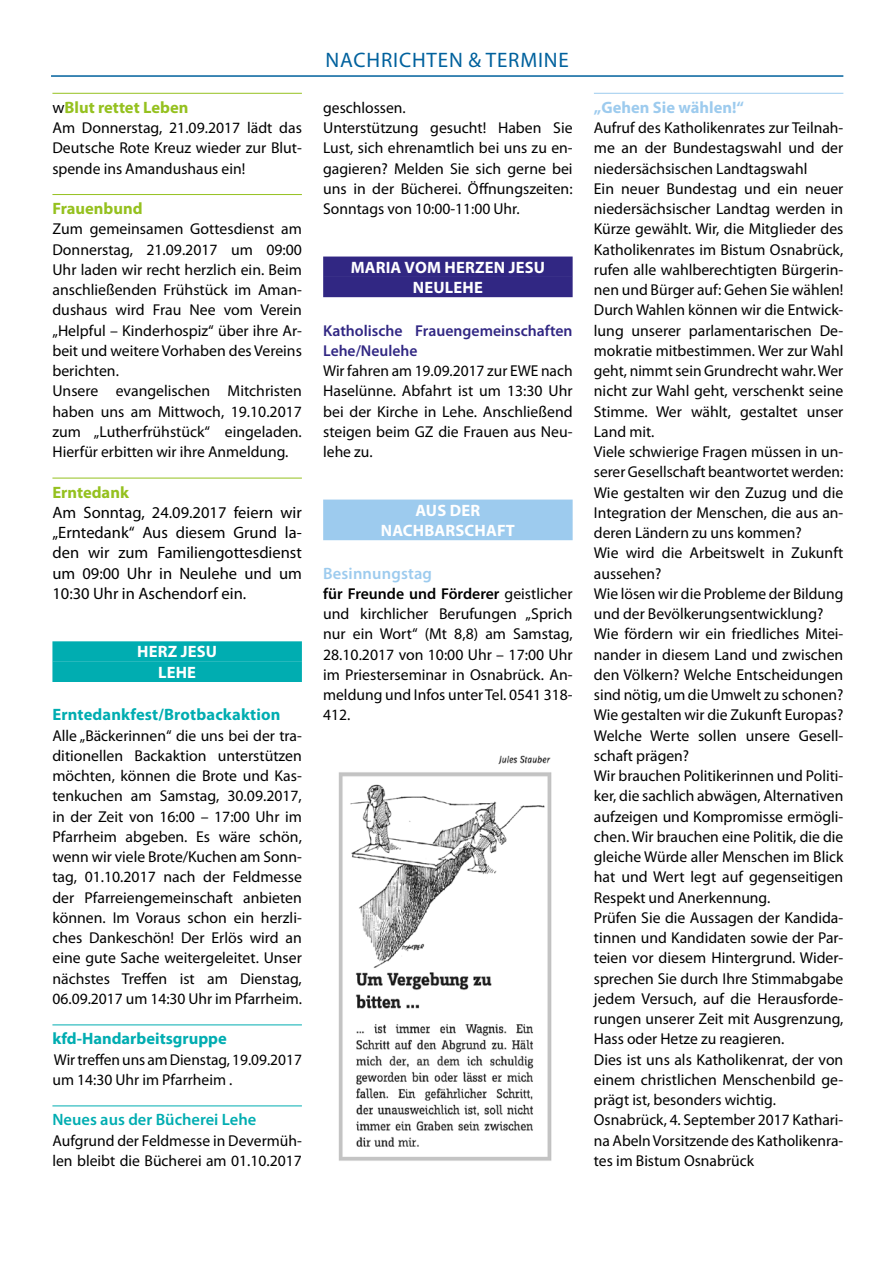
<style>
.page{position:relative;width:893px;height:1263px;background:#fff}
.page>*{position:absolute;margin:0;border:0;box-sizing:border-box;transform-origin:0 0}
.t1{font:21px "Myriad Pro";letter-spacing:.04em;color:#00619d}
.t2{font:16.5px/20.2px "Myriad Pro";color:#000;text-align:justify}
.t3{font:700 16.5px/20.2px "Myriad Pro";letter-spacing:.01em;color:#fff;text-align:center}
.t4{font:700 16.5px "Myriad Pro";letter-spacing:.005em;color:#00adb1}
.t5{font:700 16.5px "Myriad Pro";color:#95c11f}
.t6{font:600 16.5px "Myriad Pro";color:#00adb1}
.t7{font:700 16.5px "Myriad Pro";color:#9dcbee}
.t8{font:600 16.5px "Myriad Pro";letter-spacing:.01em;color:#9dcbee}
.t9{font:15.75px/20.2px "Myriad Pro";color:#000}
.t10{font:600 15.75px/20.2px "Myriad Pro";color:#312783}
.s1{font-weight:400;color:#000}
.s2{font-weight:600}
</style>
<div class="page">
<hr style="left:52px;top:93px;width:250px;height:1px;background:#95c11f">
<hr style="left:52px;top:194px;width:250px;height:1px;background:#95c11f">
<hr style="left:52px;top:478px;width:250px;height:1px;background:#95c11f">
<div style="left:52px;top:641px;width:250px;height:21px;background:#00adb1"></div>
<div style="left:52px;top:662px;width:250px;height:20px;background:#00adb1"></div>
<hr style="left:52px;top:1024px;width:250px;height:1px;background:#00adb1">
<hr style="left:52px;top:1105px;width:250px;height:1px;background:#00adb1">
<div style="left:323px;top:257px;width:250px;height:20px;background:#312783"></div>
<div style="left:323px;top:277px;width:250px;height:20px;background:#312783"></div>
<div style="left:323px;top:500px;width:250px;height:20px;background:#9dcbee"></div>
<div style="left:323px;top:520px;width:250px;height:20px;background:#9dcbee"></div>
<hr style="left:594px;top:93px;width:249px;height:1px;background:#9dcbee">
<hr style="left:51px;top:75px;width:792px;height:2px;background:#00619d">
<img style="left:338px;top:755px;width:214px;height:406px">
<p class="t5" style="left:52px;top:96px;width:137px"><span class="s1">w</span>Blut rettet Leben</p>
<p class="t9" style="left:52px;top:117px;width:251px;text-align:justify">Am Donnerstag, 21.09.2017 lädt das Deutsche Rote Kreuz wieder zur Blut&shy;spende ins Amandushaus ein!</p>
<p class="t5" style="left:52px;top:198px;width:92px">Frauenbund</p>
<p class="t9" style="left:52px;top:219px;width:251px">Zum gemeinsamen Gottesdienst am Donnerstag, 21.09.2017 um 09:00<br>Uhr laden wir recht herzlich ein. Beim anschließenden Frühstück im Aman&shy;dushaus wird Frau Nee vom Verein „Helpful – Kinderhospiz“ über ihre Ar&shy;beit und weitere Vorhaben des Vereins berichten.<br>Unsere evangelischen Mitchristen haben uns am Mittwoch, 19.10.2017 zum „Lutherfrühstück“ eingeladen.<br>Hierfür erbitten wir ihre Anmeldung.</p>
<p class="t5" style="left:52px;top:481px;width:78px">Erntedank</p>
<p class="t2" style="left:52px;top:502px;width:251px">Am Sonntag, 24.09.2017 feiern wir „Erntedank“ Aus diesem Grund la&shy;den wir zum Familiengottesdienst um 09:00 Uhr in Neulehe und um 10:30 Uhr in Aschendorf ein.</p>
<p class="t3" style="left:137px;top:641px;width:81px">HERZ JESU<br>LEHE</p>
<p class="t4" style="left:52px;top:704px;width:229px">Erntedankfest/Brotbackaktion</p>
<p class="t9" style="left:52px;top:725px;width:251px;text-align:justify">Alle „Bäckerinnen“ die uns bei der tra&shy;ditionellen Backaktion unterstützen möchten, können die Brote und Kas&shy;tenkuchen am Samstag, 30.09.2017, in der Zeit von 16:00 – 17:00 Uhr im Pfarrheim abgeben. Es wäre schön, wenn wir viele Brote/Kuchen am Sonn&shy;tag, 01.10.2017 nach der Feldmesse der Pfarreiengemeinschaft anbieten können. Im Voraus schon ein herzli&shy;ches Dankeschön! Der Erlös wird an eine gute Sache weitergeleitet. Unser nächstes Treffen ist am Dienstag, 06.09.2017 um 14:30 Uhr im Pfarrheim.</p>
<p class="t4" style="left:52px;top:1028px;width:176px">kfd-Handarbeitsgruppe</p>
<p class="t9" style="left:52px;top:1049px;width:251px">Wir treffen uns am Dienstag, 19.09.2017 um 14:30 Uhr im Pfarrheim .</p>
<p class="t6" style="left:52px;top:1109px;width:205px">Neues aus der Bücherei Lehe</p>
<p class="t9" style="left:52px;top:1130px;width:251px">Aufgrund der Feldmesse in Devermüh&shy;len bleibt die Bücherei am 01.10.2017</p>
<h1 class="t1" style="left:325px;top:47px;width:245px">NACHRICHTEN &amp; TERMINE</h1>
<p class="t9" style="left:323px;top:97px;width:251px">geschlossen.<br>Unterstützung gesucht! Haben Sie<br>Lust, sich ehrenamtlich bei uns zu en&shy;gagieren? Melden Sie sich gerne bei uns in der Bücherei. Öffnungszeiten:<br>Sonntags von 10:00-11:00 Uhr.</p>
<p class="t3" style="left:351px;top:256px;width:196px">MARIA VOM HERZEN JESU<br>NEULEHE</p>
<p class="t10" style="left:323px;top:320px;width:251px">Katholische Frauengemeinschaften<br>Lehe/Neulehe</p>
<p class="t9" style="left:323px;top:360px;width:251px;text-align:justify">Wir fahren am 19.09.2017 zur EWE nach Haselünne. Abfahrt ist um 13:30 Uhr bei der Kirche in Lehe. Anschließend steigen beim GZ die Frauen aus Neu&shy;lehe zu.</p>
<p class="t3" style="left:381px;top:499px;width:136px">AUS DER<br>NACHBARSCHAFT</p>
<p class="t8" style="left:323px;top:562px;width:110px">Besinnungstag</p>
<p class="t9" style="left:323px;top:583px;width:251px;text-align:justify"><span class="s2">für Freunde und Förderer</span> geistlicher und kirchlicher Berufungen „Sprich nur ein Wort“ (Mt 8,8) am Samstag, 28.10.2017 von 10:00 Uhr – 17:00 Uhr im Priesterseminar in Osnabrück. An&shy;meldung und Infos unter Tel. 0541 318- 412.</p>
<p class="t7" style="left:594px;top:96px;width:152px">„Gehen Sie wählen!“</p>
<p class="t9" style="left:594px;top:117px;width:251px">Aufruf des Katholikenrates zur Teilnah&shy;me an der Bundestagswahl und der niedersächsischen Landtagswahl<br>Ein neuer Bundestag und ein neuer niedersächsischer Landtag werden in Kürze gewählt. Wir, die Mitglieder des Katholikenrates im Bistum Osnabrück, rufen alle wahlberechtigten Bürgerin&shy;nen und Bürger auf: Gehen Sie wählen!<br>Durch Wahlen können wir die Entwick&shy;lung unserer parlamentarischen De&shy;mokratie mitbestimmen. Wer zur Wahl geht, nimmt sein Grundrecht wahr. Wer nicht zur Wahl geht, verschenkt seine Stimme. Wer wählt, gestaltet unser Land mit.<br>Viele schwierige Fragen müssen in un&shy;serer Gesellschaft beantwortet werden:<br>Wie gestalten wir den Zuzug und die Integration der Menschen, die aus an&shy;deren Ländern zu uns kommen?<br>Wie wird die Arbeitswelt in Zukunft aussehen?<br>Wie lösen wir die Probleme der Bildung und der Bevölkerungsentwicklung?<br>Wie fördern wir ein friedliches Mitei&shy;nander in diesem Land und zwischen den Völkern? Welche Entscheidungen sind nötig, um die Umwelt zu schonen?<br>Wie gestalten wir die Zukunft Europas?<br>Welche Werte sollen unsere Gesell&shy;schaft prägen?<br>Wir brauchen Politikerinnen und Politi&shy;ker, die sachlich abwägen, Alternativen aufzeigen und Kompromisse ermögli&shy;chen. Wir brauchen eine Politik, die die gleiche Würde aller Menschen im Blick hat und Wert legt auf gegenseitigen Respekt und Anerkennung.<br>Prüfen Sie die Aussagen der Kandida&shy;tinnen und Kandidaten sowie der Par&shy;teien vor diesem Hintergrund. Wider&shy;sprechen Sie durch Ihre Stimmabgabe jedem Versuch, auf die Herausforde&shy;rungen unserer Zeit mit Ausgrenzung, Hass oder Hetze zu reagieren.<br>Dies ist uns als Katholikenrat, der von einem christlichen Menschenbild ge&shy;prägt ist, besonders wichtig.<br>Osnabrück, 4. September 2017 Kathari&shy;na Abeln Vorsitzende des Katholikenra&shy;tes im Bistum Osnabrück</p>
</div>
